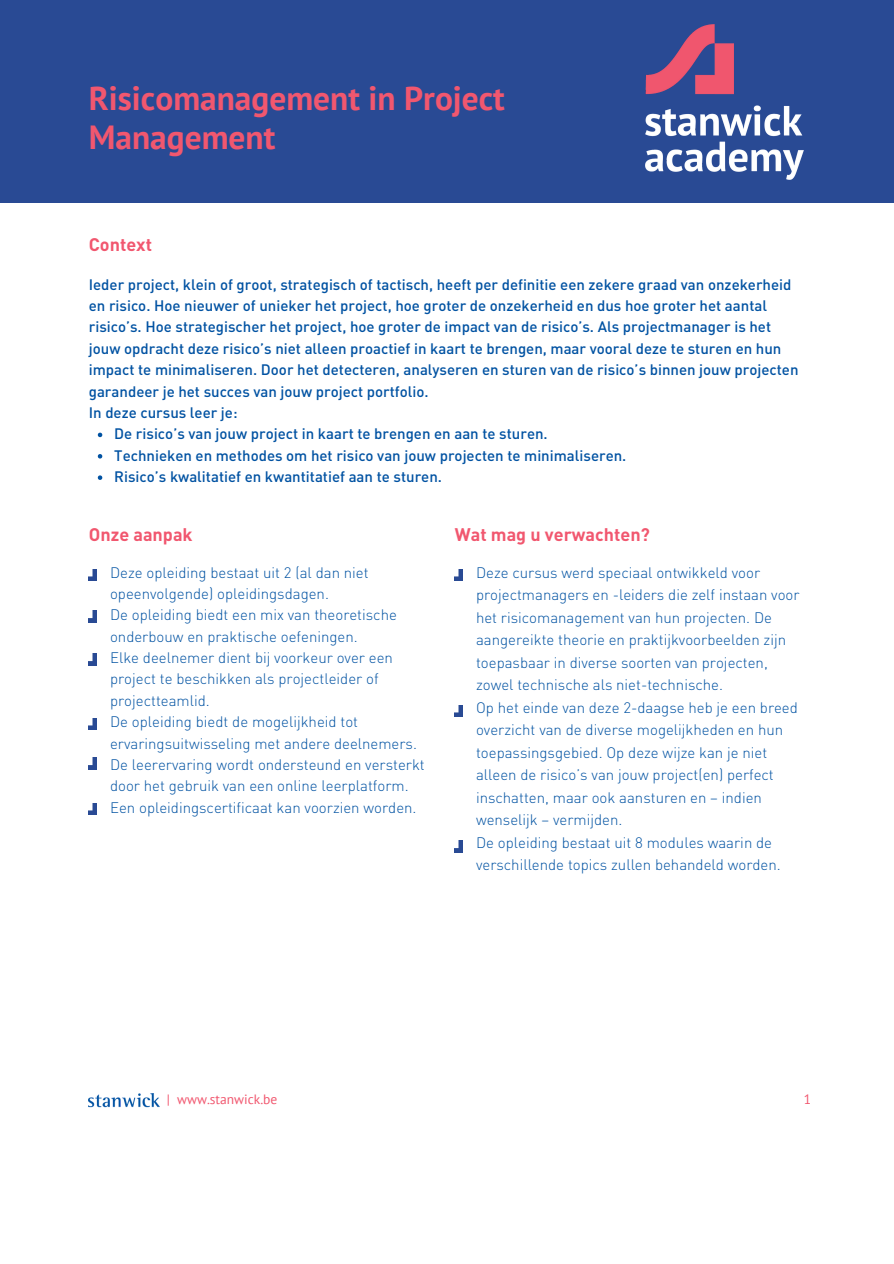
<style>
.page{position:relative;width:894px;height:1264px;background:#fff}
.page>*{position:absolute;margin:0;border:0;box-sizing:border-box;transform-origin:0 0}
.t1{font:700 33.3px/39.3px "PT Sans";color:#f1576f}
.t2{font:700 18px "DIN Pro";color:#f1576f}
.t3{font:300 15px/22.5px "DIN Pro";color:#0052a2}
.t4{font:500 15px/21.3px "DIN Pro";color:#0052a2}
.t5{font:13.5px "PT Sans";color:#f1576f}
</style>
<div class="page">
<div style="left:0;top:0;width:893px;height:202px;background:#294a94"></div>
<img style="left:645px;top:25px;width:158px;height:155px">
<svg style="left:89px;top:611px;width:8px;height:11px"></svg>
<svg style="left:454px;top:705px;width:8px;height:11px"></svg>
<svg style="left:89px;top:569px;width:8px;height:11px"></svg>
<svg style="left:454px;top:569px;width:8px;height:11px"></svg>
<svg style="left:89px;top:654px;width:8px;height:11px"></svg>
<svg style="left:454px;top:840px;width:8px;height:12px"></svg>
<svg style="left:89px;top:718px;width:8px;height:12px"></svg>
<svg style="left:89px;top:758px;width:8px;height:11px"></svg>
<svg style="left:89px;top:803px;width:8px;height:11px"></svg>
<img style="left:89px;top:1093px;width:71px;height:14px">
<svg style="left:98px;top:432px;width:4px;height:5px"></svg>
<svg style="left:98px;top:454px;width:4px;height:4px"></svg>
<svg style="left:98px;top:475px;width:4px;height:5px"></svg>
<p class="t1" style="left:89px;top:77px;width:417px">Risicomanagement in Project<br>Management</p>
<p class="t2" style="left:89px;top:233px;width:65px">Context</p>
<p class="t4" style="left:89px;top:273px;width:711px">Ieder project, klein of groot, strategisch of tactisch, heeft per definitie een zekere graad van onzekerheid en risico. Hoe nieuwer of unieker het project, hoe groter de onzekerheid en dus hoe groter het aantal risico’s. Hoe strategischer het project, hoe groter de impact van de risico’s. Als projectmanager is het jouw opdracht deze risico’s niet alleen proactief in kaart te brengen, maar vooral deze te sturen en hun impact te minimaliseren. Door het detecteren, analyseren en sturen van de risico’s binnen jouw projecten garandeer je het succes van jouw project portfolio.<br>In deze cursus leer je:</p>
<p class="t4" style="left:114px;top:423px;width:435px">De risico’s van jouw project in kaart te brengen en aan te sturen.</p>
<h4 class="t4" style="left:114px;top:444px;width:513px">Technieken en methodes om het risico van jouw projecten te minimaliseren.</h4>
<p class="t4" style="left:114px;top:465px;width:329px">Risico’s kwalitatief en kwantitatief aan te sturen.</p>
<h4 class="t2" style="left:89px;top:522px;width:105px">Onze aanpak</h4>
<p class="t2" style="left:454px;top:522px;width:197px">Wat mag u verwachten?</p>
<p class="t3" style="left:110px;top:561px;width:316px;line-height:21.3px">Deze opleiding bestaat uit 2 (al dan niet opeenvolgende) opleidingsdagen.<br>De opleiding biedt een mix van theoretische onderbouw en praktische oefeningen.<br>Elke deelnemer dient bij voorkeur over een project te beschikken als projectleider of projectteamlid.<br>De opleiding biedt de mogelijkheid tot ervaringsuitwisseling met andere deelnemers.<br>De leerervaring wordt ondersteund en versterkt door het gebruik van een online leerplatform.<br>Een opleidingscertificaat kan voorzien worden.</p>
<p class="t3" style="left:476px;top:560px;width:325px">Deze cursus werd speciaal ontwikkeld voor projectmanagers en -leiders die zelf instaan voor het risicomanagement van hun projecten. De aangereikte theorie en praktijkvoorbeelden zijn toepasbaar in diverse soorten van projecten, zowel technische als niet-technische.<br>Op het einde van deze 2-daagse heb je een breed overzicht van de diverse mogelijkheden en hun toepassingsgebied. Op deze wijze kan je niet alleen de risico’s van jouw project(en) perfect inschatten, maar ook aansturen en – indien wenselijk – vermijden.<br>De opleiding bestaat uit 8 modules waarin de verschillende topics zullen behandeld worden.</p>
<p class="t5" style="left:167px;top:1090px;width:112px">| www.stanwick.be</p>
<p class="t5" style="left:803px;top:1090px;width:9px">1</p>
</div>
